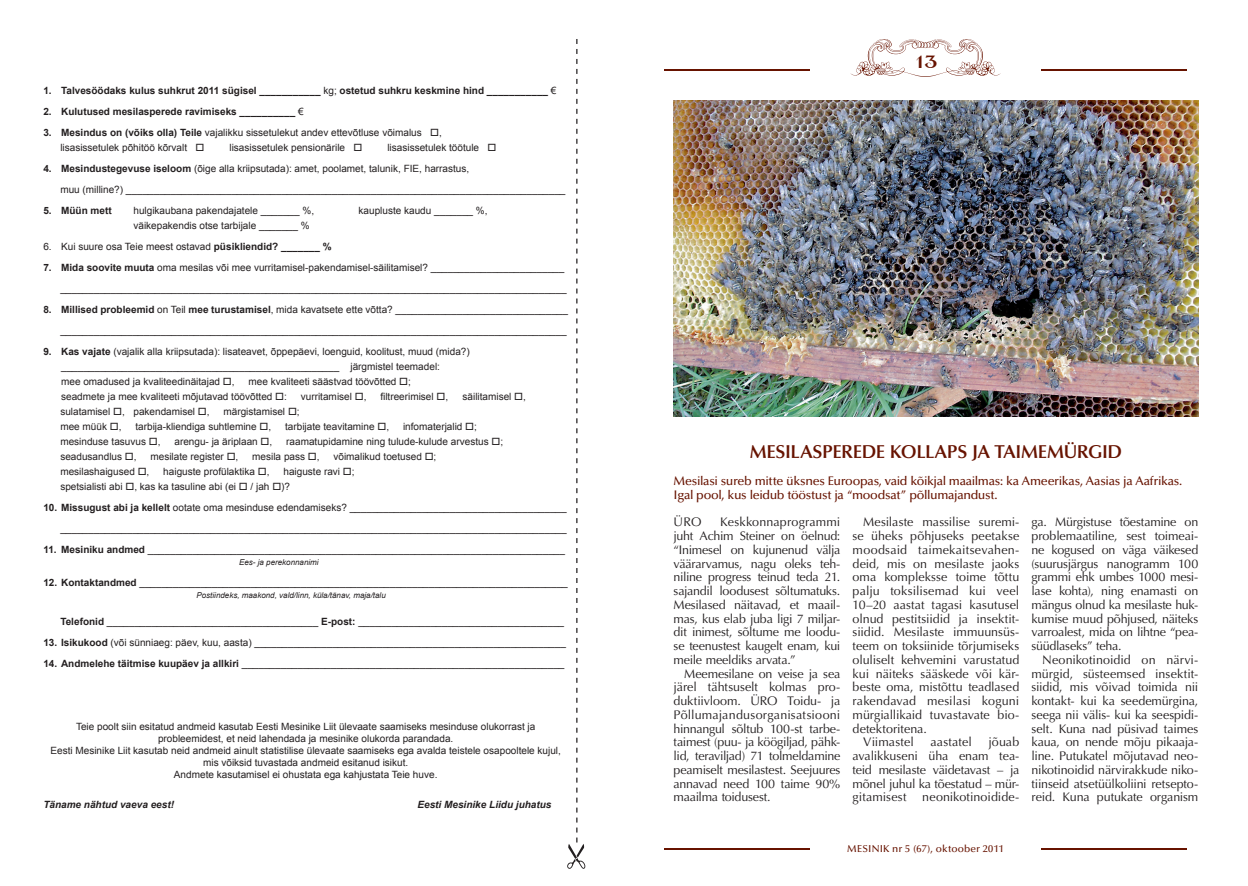
<style>
.page{position:relative;width:1248px;height:886px;background:#fff}
.page>*{position:absolute;margin:0;border:0;box-sizing:border-box;transform-origin:0 0}
.t1{font:600 18.75px "Optima LT Std";color:#671300}
.t2{font:16.25px "Sesame";color:#671300}
.t3{font:12.5px/13.8px "Optima LT Std";letter-spacing:-.005em;color:#231f20;text-align:justify}
.t4{font:500 12.5px/13.8px "Optima LT Std";letter-spacing:-.025em;color:#671300}
.t5{font:12.5px "Optima LT Std";letter-spacing:.02em;color:#231f20}
.t6{font:12.5px "Optima LT Std";letter-spacing:.015em;color:#231f20}
.t7{font:500 10.12px "Optima LT Std";letter-spacing:.015em;color:#671300}
.t8{font:10px/15px "Arial";color:#231f20}
.t9{font:700 10px "Arial";color:#231f20}
.t10{font:italic 700 10px "Arial";color:#231f20}
.t11{font:italic 8px "Arial";color:#231f20}
.s1{font-weight:400}
.s2{font-weight:700}
</style>
<div class="page">
<img style="left:673px;top:100px;width:525px;height:316px">
<hr style="left:664px;top:69px;width:145px;height:2px;background:#671300">
<hr style="left:1041px;top:69px;width:145px;height:2px;background:#671300">
<hr style="left:664px;top:848px;width:145px;height:2px;background:#671300">
<hr style="left:1041px;top:848px;width:145px;height:2px;background:#671300">
<svg style="left:850px;top:39px;width:150px;height:38px"></svg>
<svg style="left:567px;top:39px;width:18px;height:830px"></svg>
<p class="t9" style="left:43px;top:83px;width:514px">1. Talvesöödaks kulus suhkrut 2011 sügisel ___________ <span class="s1">kg;</span> ostetud suhkru keskmine hind ___________ <span class="s1">€</span></p>
<p class="t9" style="left:43px;top:104px;width:262px">2. Kulutused mesilasperede ravimiseks __________ <span class="s1">€</span></p>
<p class="t8" style="left:60px;top:125px;width:383px;text-indent:-17px"><span class="s2">3. Mesindus on (võiks olla) Teile</span> vajalikku sissetulekut andev ettevõtluse võimalus □, lisasissetulek põhitöö kõrvalt □</p>
<p class="t8" style="left:229px;top:140px;width:134px">lisasissetulek pensionärile □</p>
<p class="t8" style="left:387px;top:140px;width:110px">lisasissetulek töötule □</p>
<p class="t8" style="left:60px;top:158px;width:506px;line-height:21px;text-indent:-17px"><span class="s2">4. Mesindustegevuse iseloom</span> (õige alla kriipsutada): amet, poolamet, talunik, FIE, harrastus,<br>muu (milline?) _______________________________________________________________________________</p>
<p class="t9" style="left:43px;top:203px;width:70px">5. Müün mett</p>
<p class="t8" style="left:133px;top:203px;width:182px">hulgikaubana pakendajatele _______ %,</p>
<p class="t8" style="left:358px;top:203px;width:130px">kaupluste kaudu _______ %,</p>
<p class="t8" style="left:133px;top:218px;width:178px">väikepakendis otse tarbijale _______ %</p>
<p class="t8" style="left:43px;top:239px;width:290px">6. Kui suure osa Teie meest ostavad <span class="s2">püsikliendid? _______ %</span></p>
<p class="t8" style="left:43px;top:257px;width:524px;line-height:21px;text-align:right"><span class="s2">7. Mida soovite muuta</span> oma mesilas või mee vurritamisel-pakendamisel-säilitamisel? ________________________ ___________________________________________________________________________________________</p>
<p class="t8" style="left:43px;top:299px;width:526px;line-height:21px;text-align:right"><span class="s2">8. Millised probleemid</span> on Teil <span class="s2">mee turustamisel</span>, mida kavatsete ette võtta? _______________________________ ___________________________________________________________________________________________</p>
<p class="t8" style="left:61px;top:344px;width:410px;text-indent:-18px"><span class="s2">9. Kas vajate</span> (vajalik alla kriipsutada): lisateavet, õppepäevi, loenguid, koolitust, muud (mida?) __________________________________________________ järgmistel teemadel:<br>mee omadused ja kvaliteedinäitajad □,</p>
<p class="t8" style="left:61px;top:374px;width:351px;text-indent:187px">mee kvaliteeti säästvad töövõtted □; seadmete ja mee kvaliteeti mõjutavad töövõtted □:</p>
<p class="t8" style="left:301px;top:389px;width:67px">vurritamisel □,</p>
<p class="t8" style="left:380px;top:389px;width:69px">filtreerimisel □,</p>
<p class="t8" style="left:462px;top:389px;width:65px">säilitamisel □,</p>
<p class="t8" style="left:60px;top:404px;width:151px">sulatamisel □, pakendamisel □,</p>
<p class="t8" style="left:223px;top:404px;width:78px">märgistamisel □;</p>
<p class="t8" style="left:60px;top:419px;width:63px">mee müük □,</p>
<p class="t8" style="left:135px;top:419px;width:137px">tarbija-kliendiga suhtlemine □,</p>
<p class="t8" style="left:285px;top:419px;width:105px">tarbijate teavitamine □,</p>
<p class="t8" style="left:403px;top:419px;width:75px">infomaterjalid □;</p>
<p class="t8" style="left:60px;top:434px;width:102px">mesinduse tasuvus □,</p>
<p class="t8" style="left:174px;top:434px;width:99px">arengu- ja äriplaan □,</p>
<p class="t8" style="left:286px;top:434px;width:218px">raamatupidamine ning tulude-kulude arvestus □;</p>
<p class="t8" style="left:60px;top:449px;width:78px">seadusandlus □,</p>
<p class="t8" style="left:150px;top:449px;width:89px">mesilate register □,</p>
<p class="t8" style="left:252px;top:449px;width:69px">mesila pass □,</p>
<p class="t8" style="left:333px;top:449px;width:104px">võimalikud toetused □;</p>
<p class="t8" style="left:60px;top:464px;width:90px">mesilashaigused □,</p>
<p class="t8" style="left:163px;top:464px;width:108px">haiguste profülaktika □,</p>
<p class="t8" style="left:60px;top:464px;width:296px;text-indent:223px">haiguste ravi □; spetsialisti abi □, kas ka tasuline abi (ei □ / jah □)?</p>
<p class="t8" style="left:43px;top:497px;width:525px;line-height:21px;text-align:right"><span class="s2">10. Missugust abi ja kellelt</span> ootate oma mesinduse edendamiseks? _______________________________________ ___________________________________________________________________________________________</p>
<p class="t8" style="left:43px;top:542px;width:523px"><span class="s2">11. Mesiniku andmed</span> ___________________________________________________________________________</p>
<p class="t11" style="left:239px;top:557px;width:81px">Ees- ja perekonnanimi</p>
<p class="t8" style="left:43px;top:575px;width:526px"><span class="s2">12. Kontaktandmed</span> _____________________________________________________________________________</p>
<p class="t11" style="left:196px;top:590px;width:191px">Postiindeks, maakond, vald/linn, küla/tänav, maja/talu</p>
<p class="t8" style="left:60px;top:614px;width:505px"><span class="s2">Telefonid</span> ______________________________________ <span class="s2">E-post:</span> _____________________________________</p>
<p class="t8" style="left:43px;top:635px;width:524px"><span class="s2">13. Isikukood</span> (või sünniaeg: päev, kuu, aasta) ________________________________________________________</p>
<p class="t8" style="left:43px;top:656px;width:522px"><span class="s2">14. Andmelehe täitmise kuupäev ja allkiri</span> __________________________________________________________</p>
<p class="t8" style="left:50px;top:720px;width:512px;line-height:12px;text-align:center">Teie poolt siin esitatud andmeid kasutab Eesti Mesinike Liit ülevaate saamiseks mesinduse olukorrast ja probleemidest, et neid lahendada ja mesinike olukorda parandada.<br>Eesti Mesinike Liit kasutab neid andmeid ainult statistilise ülevaate saamiseks ega avalda teistele osapooltele kujul, mis võiksid tuvastada andmeid esitanud isikut.<br>Andmete kasutamisel ei ohustata ega kahjustata Teie huve.</p>
<p class="t10" style="left:43px;top:798px;width:132px">Täname nähtud vaeva eest!</p>
<p class="t10" style="left:417px;top:798px;width:135px">Eesti Mesinike Liidu juhatus</p>
<h2 class="t2" style="left:913px;top:50px;width:25px">13</h2>
<h1 class="t1" style="left:749px;top:440px;width:28px">MESILASPEREDE</h1>
<h1 class="t1" style="left:889px;top:440px;width:12px">KOLLAPS</h1>
<h1 class="t1" style="left:972px;top:440px;width:35px">JA TAIMEMÜRGID</h1>
<p class="t4" style="left:673px;top:474px;width:510px">Mesilasi sureb mitte üksnes Euroopas, vaid kõikjal maailmas: ka Ameerikas, Aasias ja Aafrikas.<br>Igal pool, kus leidub tööstust ja “moodsat” põllumajandust.</p>
<p class="t3" style="left:673px;top:515px;width:29px">ÜRO</p>
<p class="t3" style="left:673px;top:515px;width:168px;text-indent:47px">Keskkonnaprogrammi juht Achim Steiner on öelnud: “Inimesel on kujunenud välja väärarvamus, nagu oleks teh&shy;niline progress teinud teda 21. sajandil loodusest sõltumatuks.<br>Mesilased näitavad, et maail&shy;mas, kus elab juba ligi 7 miljar&shy;dit inimest, sõltume me loodu&shy;se teenustest kaugelt enam, kui meile meeldiks arvata.”</p>
<p class="t3" style="left:673px;top:667px;width:168px;text-indent:11px">Meemesilane on veise ja sea järel tähtsuselt kolmas pro&shy;duktiivloom. ÜRO Toidu- ja Põllumajandusorganisatsiooni hinnangul sõltub 100-st tarbe&shy;taimest (puu- ja köögiljad, pähk&shy;lid, teraviljad) 71 tolmeldamine peamiselt mesilastest. Seejuures annavad need 100 taime 90% maailma toidusest.</p>
<p class="t3" style="left:863px;top:515px;width:158px">Mesilaste massilise suremi-</p>
<p class="t3" style="left:852px;top:529px;width:168px">se üheks põhjuseks peetakse</p>
<p class="t5" style="left:852px;top:542px;width:168px">moodsaid taimekaitsevahen-</p>
<p class="t3" style="left:852px;top:557px;width:168px">deid, mis on mesilaste jaoks</p>
<p class="t3" style="left:852px;top:570px;width:168px">oma kompleksse toime tõttu</p>
<p class="t3" style="left:852px;top:584px;width:168px">palju toksilisemad kui veel</p>
<p class="t3" style="left:852px;top:598px;width:168px">10–20 aastat tagasi kasutusel</p>
<p class="t3" style="left:852px;top:612px;width:168px">olnud pestitsiidid ja insektit-</p>
<p class="t3" style="left:852px;top:625px;width:168px">siidid. Mesilaste immuunsüs-</p>
<p class="t3" style="left:852px;top:639px;width:168px">teem on toksiinide tõrjumiseks</p>
<p class="t3" style="left:852px;top:653px;width:168px">oluliselt kehvemini varustatud</p>
<p class="t3" style="left:852px;top:667px;width:168px">kui näiteks sääskede või kär-</p>
<p class="t3" style="left:852px;top:680px;width:168px">beste oma, mistõttu teadlased</p>
<p class="t3" style="left:852px;top:694px;width:168px">rakendavad mesilasi koguni</p>
<p class="t3" style="left:852px;top:708px;width:168px">mürgiallikaid tuvastavate bio-</p>
<p class="t3" style="left:852px;top:722px;width:76px">detektoritena.</p>
<p class="t3" style="left:863px;top:735px;width:52px">Viimastel</p>
<p class="t6" style="left:930px;top:735px;width:43px">aastatel</p>
<p class="t3" style="left:852px;top:735px;width:168px;text-indent:136px">jõuab avalikkuseni üha enam tea&shy;teid mesilaste väidetavast – ja mõnel juhul ka tõestatud – mür&shy;gitamisest</p>
<p class="t3" style="left:922px;top:790px;width:99px">neonikotinoidide-</p>
<p class="t3" style="left:1031px;top:515px;width:168px">ga. Mürgistuse tõestamine on problemaatiline, sest toimeai&shy;ne kogused on väga väikesed (suurusjärgus nanogramm 100 grammi ehk umbes 1000 mesi&shy;lase kohta), ning enamasti on mängus olnud ka mesilaste huk&shy;kumise muud põhjused, näiteks varroalest, mida on lihtne “pea&shy;süüdlaseks” teha.</p>
<p class="t3" style="left:1031px;top:653px;width:168px;text-indent:11px">Neonikotinoidid on närvi&shy;mürgid, süsteemsed insektit&shy;siidid, mis võivad toimida nii kontakt- kui ka seedemürgina, seega nii välis- kui ka seespidi&shy;selt. Kuna nad püsivad taimes kaua, on nende mõju pikaaja&shy;line. Putukatel mõjutavad neo&shy;nikotinoidid närvirakkude niko&shy;tiinseid atsetüülkoliini retsepto&shy;reid. Kuna putukate organism</p>
<p class="t7" style="left:847px;top:843px;width:158px">MESINIK nr 5 (67), oktoober 2011</p>
</div>
